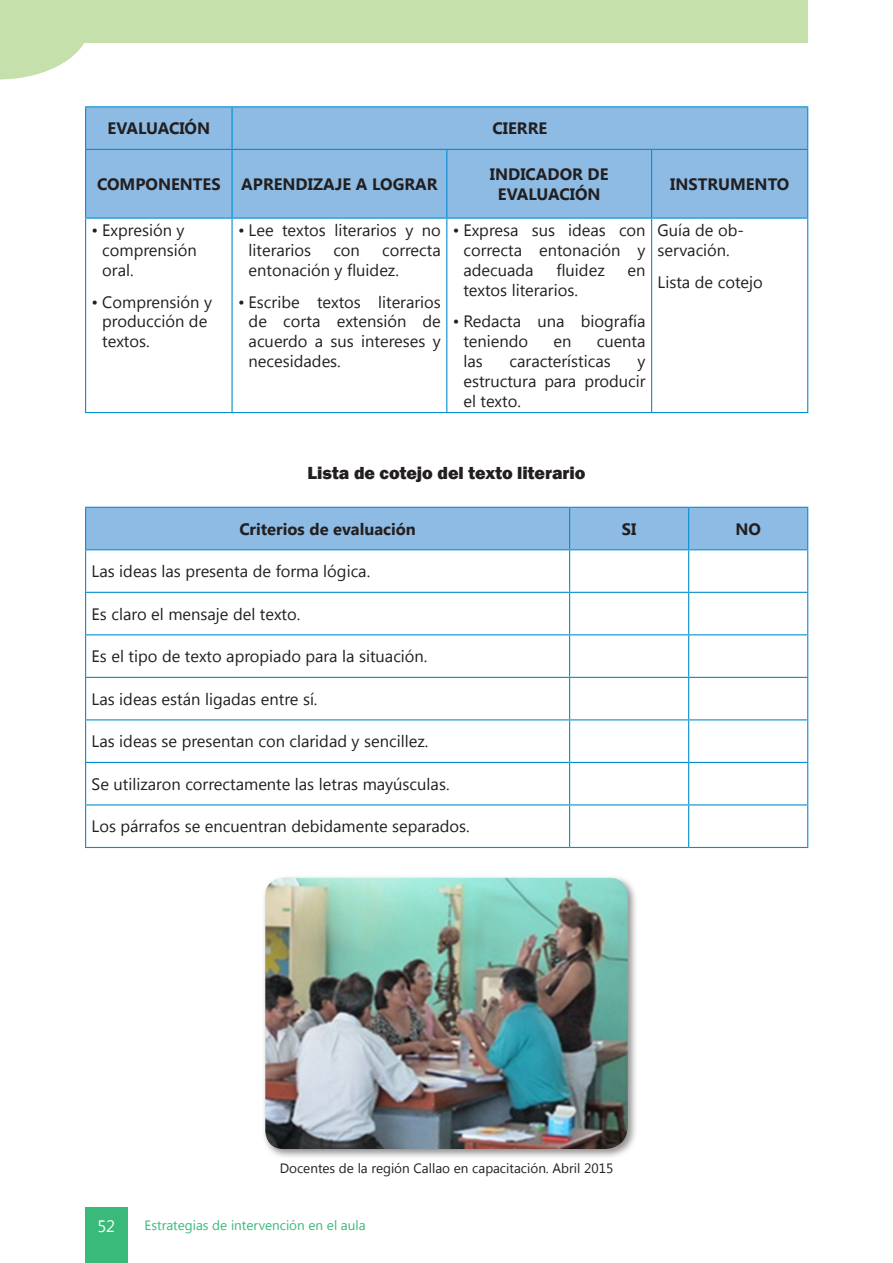
<style>
.page{position:relative;width:893px;height:1263px;background:#fff}
.page>*{position:absolute;margin:0;border:0;box-sizing:border-box;transform-origin:0 0}
.t1{font:800 18px "Franklin Gothic";color:#231f20}
.t2{font:16.5px/19.8px "Segoe UI";color:#231f20}
.t3{font:700 16.5px/20.2px "Segoe UI";color:#231f20;text-align:center}
.t4{font:16.5px "Segoe UI";color:#fff}
.t5{font:13.5px "Segoe UI";color:#231f20}
.t6{font:13.5px "Segoe UI";color:#39b97a}
</style>
<div class="page">
<div style="left:85px;top:1208px;width:43px;height:55px;background:#39b97a"></div>
<div style="left:0;top:0;width:808px;height:43px;background:#c5e0aa"></div>
<svg style="left:0;top:43px;width:84px;height:37px"></svg>
<div style="left:86px;top:107px;width:721px;height:111px;background:#8dbbe4"></div>
<svg style="left:86px;top:219px;width:567px;height:193px"></svg>
<hr style="left:85px;top:219px;width:1px;height:193px;background:#068ed0">
<hr style="left:85px;top:412px;width:147px;height:1px;background:#068ed0">
<hr style="left:231px;top:219px;width:2px;height:193px;background:#068ed0">
<hr style="left:232px;top:412px;width:215px;height:1px;background:#068ed0">
<hr style="left:446px;top:219px;width:1px;height:193px;background:#068ed0">
<hr style="left:447px;top:412px;width:205px;height:1px;background:#068ed0">
<hr style="left:651px;top:219px;width:1px;height:193px;background:#068ed0">
<hr style="left:807px;top:219px;width:1px;height:193px;background:#068ed0">
<hr style="left:652px;top:412px;width:156px;height:1px;background:#068ed0">
<hr style="left:85px;top:106px;width:147px;height:1px;background:#068ed0">
<hr style="left:85px;top:107px;width:1px;height:42px;background:#068ed0">
<hr style="left:232px;top:106px;width:215px;height:1px;background:#068ed0">
<hr style="left:231px;top:107px;width:2px;height:42px;background:#068ed0">
<hr style="left:447px;top:106px;width:205px;height:1px;background:#068ed0">
<hr style="left:652px;top:106px;width:156px;height:1px;background:#068ed0">
<hr style="left:807px;top:107px;width:1px;height:42px;background:#068ed0">
<hr style="left:85px;top:149px;width:147px;height:1px;background:#068ed0">
<hr style="left:85px;top:150px;width:1px;height:68px;background:#068ed0">
<hr style="left:85px;top:218px;width:147px;height:1px;background:#068ed0">
<hr style="left:232px;top:149px;width:215px;height:1px;background:#068ed0">
<hr style="left:231px;top:150px;width:2px;height:68px;background:#068ed0">
<hr style="left:232px;top:218px;width:215px;height:1px;background:#068ed0">
<hr style="left:447px;top:149px;width:205px;height:1px;background:#068ed0">
<hr style="left:446px;top:150px;width:1px;height:68px;background:#068ed0">
<hr style="left:447px;top:218px;width:205px;height:1px;background:#068ed0">
<hr style="left:652px;top:149px;width:156px;height:1px;background:#068ed0">
<hr style="left:651px;top:150px;width:1px;height:68px;background:#068ed0">
<hr style="left:807px;top:150px;width:1px;height:68px;background:#068ed0">
<hr style="left:652px;top:218px;width:156px;height:1px;background:#068ed0">
<div style="left:86px;top:508px;width:721px;height:41px;background:#8dbbe4"></div>
<svg style="left:86px;top:550px;width:721px;height:297px"></svg>
<hr style="left:85px;top:550px;width:1px;height:42px;background:#068ed0">
<hr style="left:569px;top:550px;width:1px;height:42px;background:#068ed0">
<hr style="left:688px;top:550px;width:1px;height:42px;background:#068ed0">
<hr style="left:807px;top:550px;width:1px;height:42px;background:#068ed0">
<hr style="left:85px;top:592px;width:485px;height:1px;background:#068ed0">
<hr style="left:85px;top:593px;width:1px;height:41px;background:#068ed0">
<hr style="left:570px;top:592px;width:119px;height:1px;background:#068ed0">
<hr style="left:569px;top:593px;width:1px;height:41px;background:#068ed0">
<hr style="left:689px;top:592px;width:119px;height:1px;background:#068ed0">
<hr style="left:688px;top:593px;width:1px;height:41px;background:#068ed0">
<hr style="left:807px;top:593px;width:1px;height:41px;background:#068ed0">
<hr style="left:85px;top:634px;width:485px;height:1px;background:#068ed0">
<hr style="left:85px;top:635px;width:1px;height:42px;background:#068ed0">
<hr style="left:570px;top:634px;width:119px;height:1px;background:#068ed0">
<hr style="left:569px;top:635px;width:1px;height:42px;background:#068ed0">
<hr style="left:689px;top:634px;width:119px;height:1px;background:#068ed0">
<hr style="left:688px;top:635px;width:1px;height:42px;background:#068ed0">
<hr style="left:807px;top:635px;width:1px;height:42px;background:#068ed0">
<hr style="left:85px;top:677px;width:485px;height:1px;background:#068ed0">
<hr style="left:85px;top:678px;width:1px;height:41px;background:#068ed0">
<hr style="left:570px;top:677px;width:119px;height:1px;background:#068ed0">
<hr style="left:569px;top:678px;width:1px;height:41px;background:#068ed0">
<hr style="left:689px;top:677px;width:119px;height:1px;background:#068ed0">
<hr style="left:688px;top:678px;width:1px;height:41px;background:#068ed0">
<hr style="left:807px;top:678px;width:1px;height:41px;background:#068ed0">
<hr style="left:85px;top:719px;width:485px;height:1px;background:#068ed0">
<hr style="left:85px;top:720px;width:1px;height:42px;background:#068ed0">
<hr style="left:570px;top:719px;width:119px;height:1px;background:#068ed0">
<hr style="left:569px;top:720px;width:1px;height:42px;background:#068ed0">
<hr style="left:689px;top:719px;width:119px;height:1px;background:#068ed0">
<hr style="left:688px;top:720px;width:1px;height:42px;background:#068ed0">
<hr style="left:807px;top:720px;width:1px;height:42px;background:#068ed0">
<hr style="left:85px;top:762px;width:485px;height:1px;background:#068ed0">
<hr style="left:85px;top:763px;width:1px;height:41px;background:#068ed0">
<hr style="left:570px;top:762px;width:119px;height:1px;background:#068ed0">
<hr style="left:569px;top:763px;width:1px;height:41px;background:#068ed0">
<hr style="left:689px;top:762px;width:119px;height:1px;background:#068ed0">
<hr style="left:688px;top:763px;width:1px;height:41px;background:#068ed0">
<hr style="left:807px;top:763px;width:1px;height:41px;background:#068ed0">
<hr style="left:85px;top:804px;width:485px;height:1px;background:#068ed0">
<hr style="left:85px;top:805px;width:1px;height:42px;background:#068ed0">
<hr style="left:85px;top:847px;width:485px;height:1px;background:#068ed0">
<hr style="left:570px;top:804px;width:119px;height:1px;background:#068ed0">
<hr style="left:569px;top:805px;width:1px;height:42px;background:#068ed0">
<hr style="left:570px;top:847px;width:119px;height:1px;background:#068ed0">
<hr style="left:689px;top:804px;width:119px;height:1px;background:#068ed0">
<hr style="left:688px;top:805px;width:1px;height:42px;background:#068ed0">
<hr style="left:807px;top:805px;width:1px;height:42px;background:#068ed0">
<hr style="left:689px;top:847px;width:119px;height:1px;background:#068ed0">
<hr style="left:85px;top:507px;width:485px;height:1px;background:#068ed0">
<hr style="left:85px;top:508px;width:1px;height:41px;background:#068ed0">
<hr style="left:85px;top:549px;width:485px;height:1px;background:#068ed0">
<hr style="left:570px;top:507px;width:119px;height:1px;background:#068ed0">
<hr style="left:569px;top:508px;width:1px;height:41px;background:#068ed0">
<hr style="left:570px;top:549px;width:119px;height:1px;background:#068ed0">
<hr style="left:689px;top:507px;width:119px;height:1px;background:#068ed0">
<hr style="left:688px;top:508px;width:1px;height:41px;background:#068ed0">
<hr style="left:807px;top:508px;width:1px;height:41px;background:#068ed0">
<hr style="left:689px;top:549px;width:119px;height:1px;background:#068ed0">
<div style="left:261px;top:874px;width:377px;height:285px;background:#231f20;opacity:.5"></div>
<img style="left:265px;top:878px;width:363px;height:271px">
<p class="t3" style="left:107px;top:117px;width:104px">EVALUACIÓN</p>
<p class="t3" style="left:493px;top:117px;width:56px">CIERRE</p>
<p class="t3" style="left:97px;top:173px;width:125px">COMPONENTES</p>
<p class="t3" style="left:241px;top:173px;width:198px">APRENDIZAJE A LOGRAR</p>
<p class="t3" style="left:490px;top:163px;width:120px">INDICADOR DE<br>EVALUACIÓN</p>
<p class="t3" style="left:670px;top:173px;width:121px">INSTRUMENTO</p>
<p class="t2" style="left:102px;top:220px;width:96px;text-indent:-11px">• Expresión y comprensión oral.</p>
<p class="t2" style="left:102px;top:291px;width:111px;text-indent:-11px">• Comprensión y producción de textos.</p>
<p class="t2" style="left:658px;top:220px;width:88px">Guía de ob&shy;servación.</p>
<p class="t2" style="left:658px;top:271px;width:107px">Lista de cotejo</p>
<p class="t2" style="left:249px;top:220px;width:194px;text-indent:-11px">• Lee textos literarios y no literarios</p>
<p class="t2" style="left:463px;top:220px;width:184px;text-align:justify;text-indent:-11px">• Expresa sus ideas con correcta entonación y adecuada</p>
<p class="t2" style="left:249px;top:239px;width:194px;text-indent:133px">correcta entonación y fluidez.</p>
<p class="t2" style="left:249px;top:291px;width:194px;text-align:justify;text-indent:-11px">• Escribe textos literarios de corta extensión de acuerdo a sus intereses y necesidades.</p>
<p class="t2" style="left:333px;top:239px;width:28px">con</p>
<p class="t2" style="left:556px;top:259px;width:50px">fluidez</p>
<p class="t2" style="left:628px;top:259px;width:19px">en</p>
<p class="t2" style="left:463px;top:279px;width:116px">textos literarios.</p>
<p class="t2" style="left:463px;top:311px;width:184px;text-indent:-11px">• Redacta una biografía teniendo</p>
<p class="t2" style="left:553px;top:331px;width:19px">en</p>
<p class="t2" style="left:597px;top:331px;width:50px">cuenta</p>
<p class="t2" style="left:463px;top:350px;width:21px">las</p>
<p class="t2" style="left:510px;top:350px;width:103px">características</p>
<p class="t2" style="left:463px;top:350px;width:184px;text-align:justify;text-indent:174px">y estructura para producir el texto.</p>
<p class="t1" style="left:307px;top:461px;width:280px">Lista de cotejo del texto literario</p>
<p class="t3" style="left:239px;top:518px;width:178px">Criterios de evaluación</p>
<p class="t3" style="left:622px;top:518px;width:16px">SI</p>
<p class="t3" style="left:735px;top:518px;width:27px">NO</p>
<p class="t2" style="left:92px;top:561px;width:280px">Las ideas las presenta de forma lógica.</p>
<p class="t2" style="left:92px;top:603px;width:210px">Es claro el mensaje del texto.</p>
<p class="t2" style="left:92px;top:646px;width:337px">Es el tipo de texto apropiado para la situación.</p>
<p class="t2" style="left:92px;top:688px;width:227px">Las ideas están ligadas entre sí.</p>
<p class="t2" style="left:92px;top:731px;width:338px">Las ideas se presentan con claridad y sencillez.</p>
<p class="t2" style="left:92px;top:773px;width:359px">Se utilizaron correctamente las letras mayúsculas.</p>
<p class="t2" style="left:92px;top:816px;width:380px">Los párrafos se encuentran debidamente separados.</p>
<p class="t5" style="left:280px;top:1159px;width:335px">Docentes de la región Callao en capacitación. Abril 2015</p>
<p class="t4" style="left:97px;top:1215px;width:19px">52</p>
<p class="t6" style="left:145px;top:1216px;width:223px">Estrategias de intervención en el aula</p>
</div>
